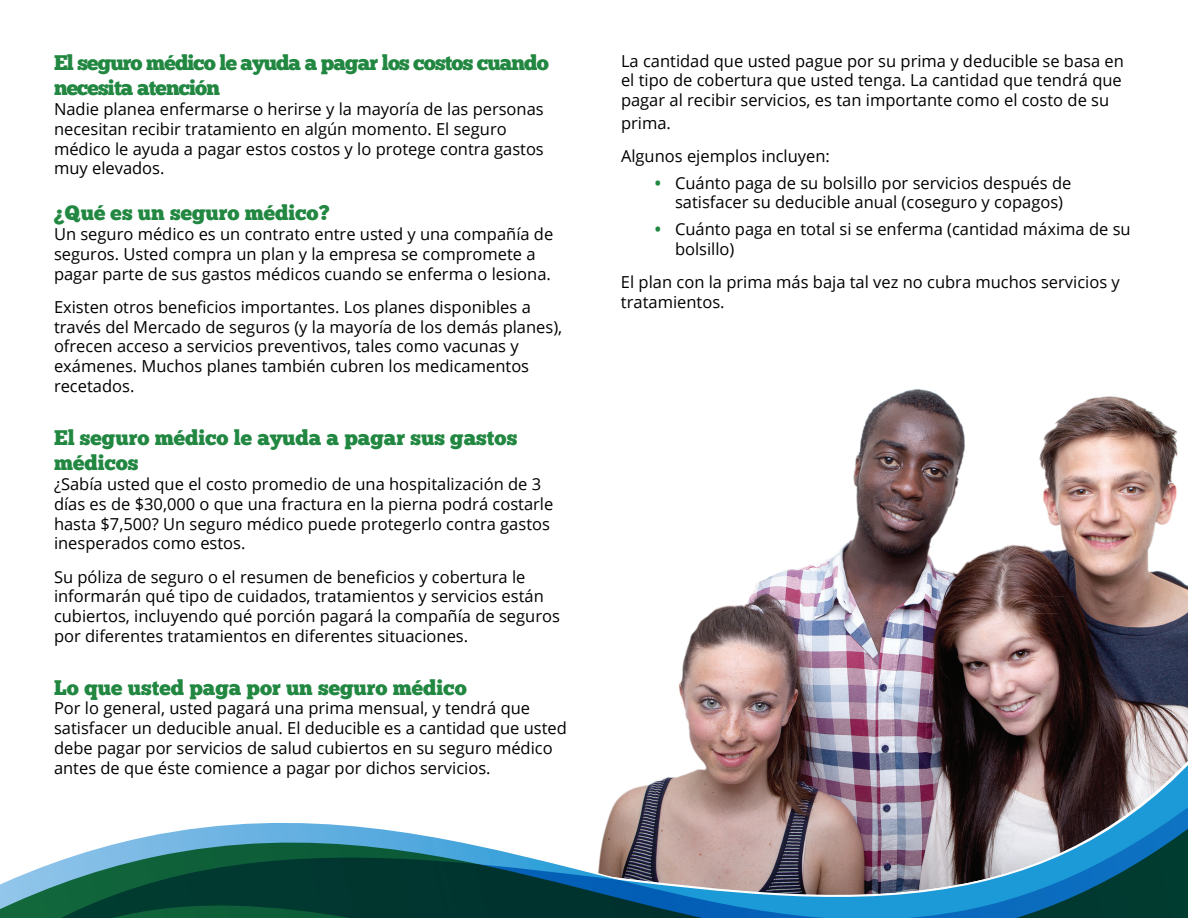
<style>
.page{position:relative;width:1188px;height:918px;background:#fff}
.page>*{position:absolute;margin:0;border:0;box-sizing:border-box;transform-origin:0 0}
.t1{font:21px/25.5px "Chunk Five Ex";color:#218741}
.t2{font:21px/25.5px "Chunk Five Ex";letter-spacing:-.04em;color:#218741}
.text_no_indent{font:16.5px/19.8px "Open Sans";color:#000}
.s1{font-weight:700;color:#218741}
</style>
<div class="page">
<img style="left:679px;top:389px;width:509px;height:329px">
<img style="left:0;top:718px;width:1188px;height:200px">
<h2 class="t2" style="left:54px;top:49px;width:496px">El seguro médico le ayuda a pagar los costos cuando necesita atención</h2>
<p class="text_no_indent" style="left:54px;top:99px;width:491px">Nadie planea enfermarse o herirse y la mayoría de las personas necesitan recibir tratamiento en algún momento. El seguro médico le ayuda a pagar estos costos y lo protege contra gastos muy elevados.</p>
<h2 class="t1" style="left:54px;top:200px;width:277px">¿Qué es un seguro médico?</h2>
<p class="text_no_indent" style="left:54px;top:224px;width:501px">Un seguro médico es un contrato entre usted y una compañía de seguros. Usted compra un plan y la empresa se compromete a pagar parte de sus gastos médicos cuando se enferma o lesiona.</p>
<p class="text_no_indent" style="left:54px;top:297px;width:510px">Existen otros beneficios importantes. Los planes disponibles a través del Mercado de seguros (y la mayoría de los demás planes), ofrecen acceso a servicios preventivos, tales como vacunas y exámenes. Muchos planes también cubren los medicamentos recetados.</p>
<h2 class="t1" style="left:54px;top:424px;width:465px">El seguro médico le ayuda a pagar sus gastos médicos</h2>
<p class="text_no_indent" style="left:54px;top:474px;width:501px">¿Sabía usted que el costo promedio de una hospitalización de 3 días es de $30,000 o que una fractura en la pierna podrá costarle hasta $7,500? Un seguro médico puede protegerlo contra gastos inesperados como estos.</p>
<p class="text_no_indent" style="left:54px;top:566px;width:507px">Su póliza de seguro o el resumen de beneficios y cobertura le informarán qué tipo de cuidados, tratamientos y servicios están cubiertos, incluyendo qué porción pagará la compañía de seguros por diferentes tratamientos en diferentes situaciones.</p>
<h2 class="t1" style="left:54px;top:674px;width:414px">Lo que usted paga por un seguro médico</h2>
<p class="text_no_indent" style="left:54px;top:698px;width:514px">Por lo general, usted pagará una prima mensual, y tendrá que satisfacer un deducible anual. El deducible es a cantidad que usted debe pagar por servicios de salud cubiertos en su seguro médico antes de que éste comience a pagar por dichos servicios.</p>
<p class="text_no_indent" style="left:621px;top:50px;width:504px">La cantidad que usted pague por su prima y deducible se basa en el tipo de cobertura que usted tenga. La cantidad que tendrá que pagar al recibir servicios, es tan importante como el costo de su</p>
<p class="text_no_indent" style="left:621px;top:112px;width:51px">prima.</p>
<p class="text_no_indent" style="left:621px;top:146px;width:211px">Algunos ejemplos incluyen:</p>
<p class="text_no_indent" style="left:675px;top:172px;width:398px;text-indent:-20px"><span class="s1">•</span> Cuánto paga de su bolsillo por servicios después de satisfacer su deducible anual (coseguro y copagos)</p>
<p class="text_no_indent" style="left:675px;top:219px;width:457px;text-indent:-20px"><span class="s1">•</span> Cuánto paga en total si se enferma (cantidad máxima de su bolsillo)</p>
<p class="text_no_indent" style="left:621px;top:272px;width:500px">El plan con la prima más baja tal vez no cubra muchos servicios y tratamientos.</p>
</div>
